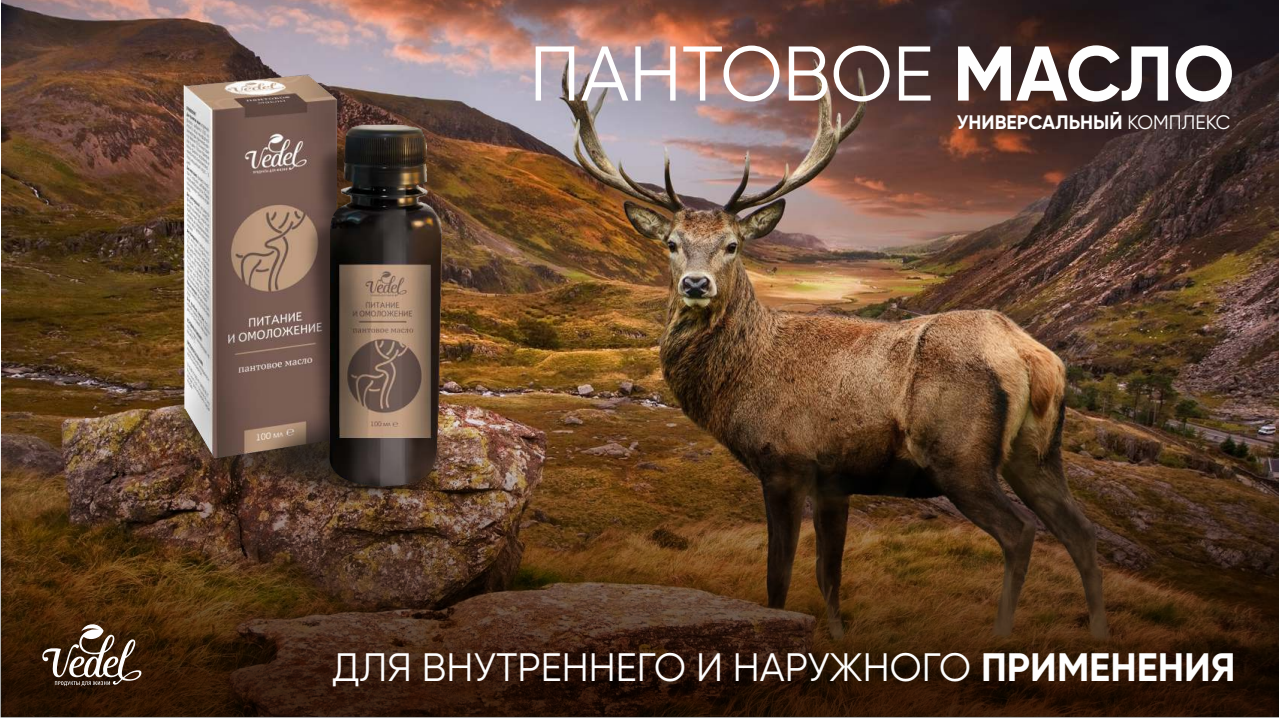
<style>
.page{position:relative;width:1279px;height:720px;background:#fff}
.page>*{position:absolute;margin:0;border:0;box-sizing:border-box;transform-origin:0 0}
.t1{font:77.3px "Gilroy";color:#fefefe}
.t2{font:39.6px "Gilroy";color:#fefefe}
.t3{font:700 19.5px "Gilroy";color:#fefefe}
.s1{font-weight:700}
.s2{font-weight:400}
</style>
<div class="page">
<img style="left:1px;top:0;width:1277px;height:357px">
<svg style="left:1px;top:357px;width:1277px;height:360px;background:#4c3018"></svg>
<img style="left:155px;top:343px;width:96px;height:160px">
<img style="left:166px;top:59px;width:181px;height:418px">
<img style="left:251px;top:401px;width:212px;height:118px">
<img style="left:280px;top:114px;width:197px;height:390px">
<img style="left:325px;top:103px;width:131px;height:383px">
<svg style="left:42px;top:622px;width:101px;height:64px;background:#604c3c"></svg>
<h1 class="t1" style="left:529px;top:39px;width:706px">ПАНТОВОЕ <span class="s1">МАСЛО</span></h1>
<p class="t3" style="left:956px;top:113px;width:275px">УНИВЕРСАЛЬНЫЙ <span class="s2">КОМПЛЕКС</span></p>
<p class="t2" style="left:332px;top:649px;width:904px">ДЛЯ ВНУТРЕННЕГО И НАРУЖНОГО <span class="s1">ПРИМЕНЕНИЯ</span></p>
</div>
